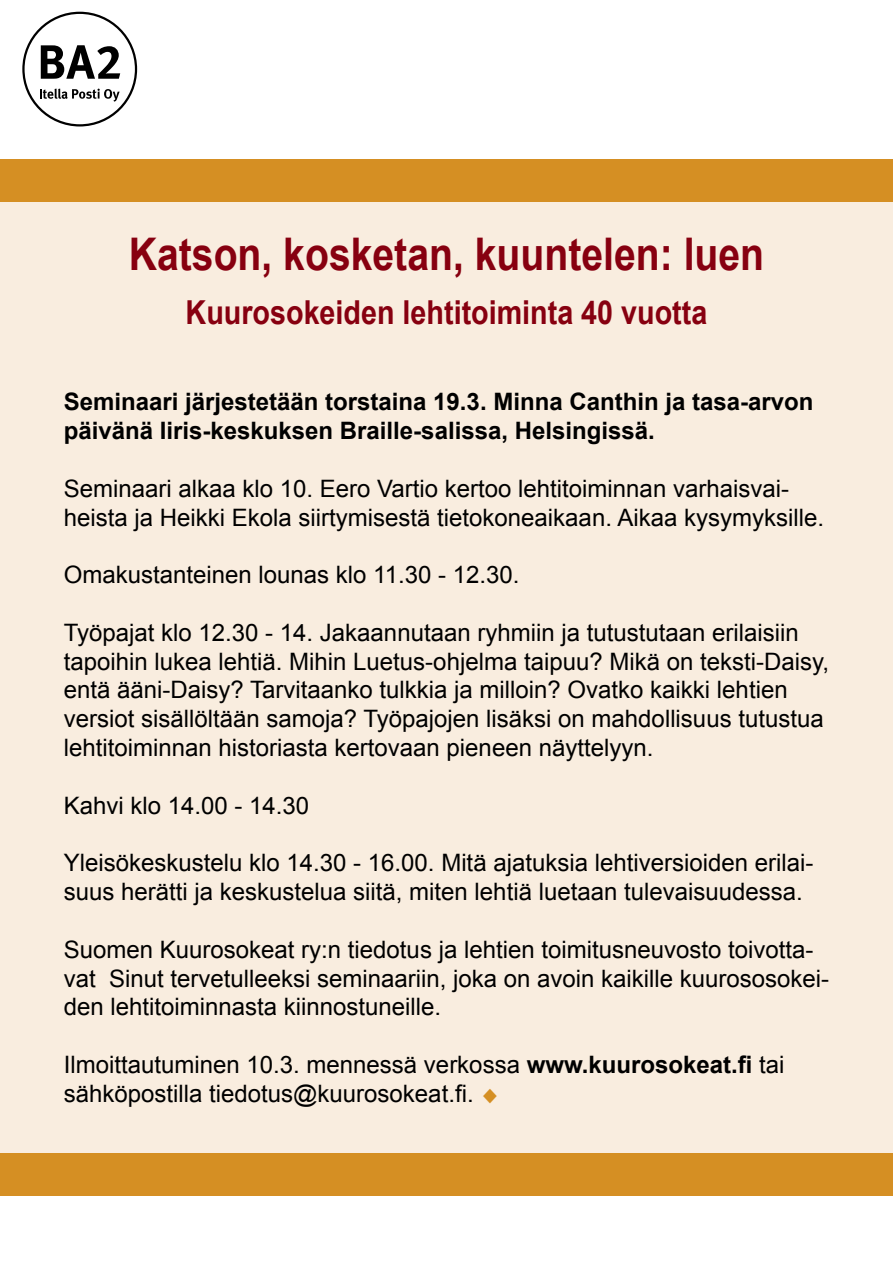
<style>
.page{position:relative;width:893px;height:1263px;background:#fff}
.page>*{position:absolute;margin:0;border:0;box-sizing:border-box;transform-origin:0 0}
.t1{font:700 45px "Arial";color:#870010;scale:.87 1}
.t2{font:700 33px "Arial";color:#870010;scale:.87 1}
.t3{font:24px/28.8px "Arial";color:#000}
.t4{font:700 24px/28.8px "Arial";color:#000}
.s1{font-weight:700}
</style>
<div class="page">
<svg style="left:22px;top:12px;width:115px;height:114px"></svg>
<div style="left:0;top:202px;width:893px;height:950px;background:#f9eddf"></div>
<div style="left:0;top:1153px;width:893px;height:43px;background:#d58f23"></div>
<div style="left:0;top:159px;width:893px;height:43px;background:#d58f23"></div>
<h1 class="t1" style="left:129px;top:224px;width:732px">Katson, kosketan, kuuntelen: luen</h1>
<h2 class="t2" style="left:186px;top:290px;width:601px">Kuurosokeiden lehtitoiminta 40 vuotta</h2>
<p class="t4" style="left:64px;top:388px;width:751px">Seminaari järjestetään torstaina 19.3. Minna Canthin ja tasa-arvon päivänä Iiris-keskuksen Braille-salissa, Helsingissä.</p>
<p class="t3" style="left:64px;top:474px;width:762px">Seminaari alkaa klo 10. Eero Vartio kertoo lehtitoiminnan varhaisvai&shy;heista ja Heikki Ekola siirtymisestä tietokoneaikaan. Aikaa kysymyksille.</p>
<p class="t3" style="left:64px;top:561px;width:457px">Omakustanteinen lounas klo 11.30 - 12.30.</p>
<p class="t3" style="left:64px;top:618px;width:767px">Työpajat klo 12.30 - 14. Jakaannutaan ryhmiin ja tutustutaan erilaisiin tapoihin lukea lehtiä. Mihin Luetus-ohjelma taipuu? Mikä on teksti-Daisy, entä ääni-Daisy? Tarvitaanko tulkkia ja milloin? Ovatko kaikki lehtien versiot sisällöltään samoja? Työpajojen lisäksi on mahdollisuus tutustua lehtitoiminnan historiasta kertovaan pieneen näyttelyyn.</p>
<p class="t3" style="left:64px;top:791px;width:247px">Kahvi klo 14.00 - 14.30</p>
<p class="t3" style="left:64px;top:849px;width:751px">Yleisökeskustelu klo 14.30 - 16.00. Mitä ajatuksia lehtiversioiden erilai&shy;suus herätti ja keskustelua siitä, miten lehtiä luetaan tulevaisuudessa.</p>
<p class="t3" style="left:64px;top:935px;width:767px">Suomen Kuurosokeat ry:n tiedotus ja lehtien toimitusneuvosto toivotta&shy;vat Sinut tervetulleeksi seminaariin, joka on avoin kaikille kuurososokei&shy;den lehtitoiminnasta kiinnostuneille.</p>
<p class="t3" style="left:64px;top:1050px;width:722px">Ilmoittautuminen 10.3. mennessä verkossa <span class="s1">www.kuurosokeat.fi</span> tai sähköpostilla tiedotus@kuurosokeat.fi.</p>
</div>
